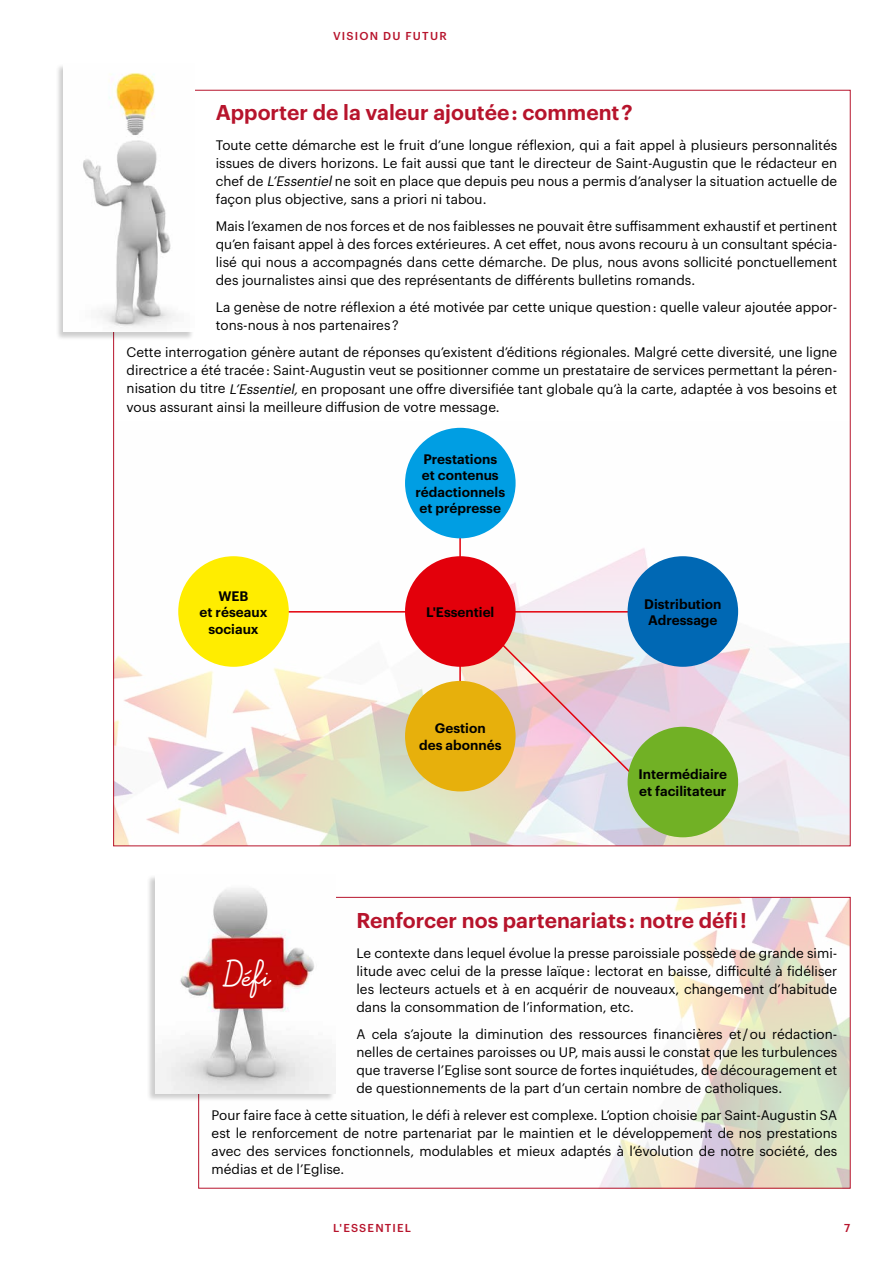
<style>
.page{position:relative;width:893px;height:1263px;background:#fff}
.page>*{position:absolute;margin:0;border:0;box-sizing:border-box;transform-origin:0 0}
.t1{font:600 21px "Graphik";color:#b7142c}
.t2{font:18px "Alamain";color:#fff}
.t3{font:13.5px/18px "Graphik";color:#000;text-align:justify}
.t4{font:600 13.5px/16.5px "Graphik";color:#000;text-align:center}
.t5{font:500 11.25px "Graphik";letter-spacing:.105em;color:#b7142c}
.s1{font-style:italic}
</style>
<div class="page">
<img style="left:600px;top:899px;width:248px;height:287px">
<img style="left:115px;top:427px;width:733px;height:417px">
<div style="left:146px;top:874px;width:190px;height:228px;background:#000;opacity:.2"></div>
<img style="left:155px;top:874px;width:180px;height:219px">
<div style="left:55px;top:63px;width:140px;height:277px;background:#000;opacity:.2"></div>
<img style="left:64px;top:64px;width:131px;height:268px">
<hr style="left:459px;top:528px;width:2px;height:192px;background:#e3000b">
<div style="left:405px;top:428px;width:111px;height:110px;background:#009ee3;border-radius:50%"></div>
<div style="left:405px;top:681px;width:111px;height:110px;background:#e7b00c;border-radius:50%"></div>
<hr style="left:276px;top:611px;width:386px;height:1px;background:#e3000b">
<div style="left:178px;top:556px;width:111px;height:111px;background:#ffed00;border-radius:50%"></div>
<div style="left:628px;top:556px;width:110px;height:111px;background:#0068b4;border-radius:50%"></div>
<svg style="left:494px;top:637px;width:141px;height:140px;background:#e8cec5"></svg>
<div style="left:628px;top:727px;width:110px;height:110px;background:#71b125;border-radius:50%"></div>
<div style="left:405px;top:556px;width:111px;height:111px;background:#e3000b;border-radius:50%"></div>
<p class="t5" style="left:333px;top:27px;width:115px">VISION DU FUTUR</p>
<h1 class="t1" style="left:216px;top:97px;width:418px">Apporter de la valeur ajoutée : comment ?</h1>
<p class="t3" style="left:216px;top:135px;width:623px">Toute cette démarche est le fruit d’une longue réflexion, qui a fait appel à plusieurs personnalités issues de divers horizons. Le fait aussi que tant le directeur de Saint-Augustin que le rédacteur en chef de <span class="s1">L’Essentiel</span>ne soit en place que depuis peu nous a permis d’analyser la situation actuelle de façon plus objective, sans a priori ni tabou.</p>
<p class="t3" style="left:216px;top:216px;width:623px">Mais l’examen de nos forces et de nos faiblesses ne pouvait être suffisamment exhaustif et pertinent qu’en faisant appel à des forces extérieures. A cet effet, nous avons recouru à un consultant spécia&shy;lisé qui nous a accompagnés dans cette démarche. De plus, nous avons sollicité ponctuellement des journalistes ainsi que des représentants de différents bulletins romands.</p>
<p class="t3" style="left:216px;top:297px;width:623px">La genèse de notre réflexion a été motivée par cette unique question : quelle valeur ajoutée appor&shy;tons-nous à nos partenaires ?</p>
<p class="t3" style="left:127px;top:342px;width:712px">Cette interrogation génère autant de réponses qu’existent d’éditions régionales. Malgré cette diversité, une ligne directrice a été tracée : Saint-Augustin veut se positionner comme un prestataire de services permettant la péren&shy;nisation du titre <span class="s1">L’Essentiel,</span>en proposant une offre diversifiée tant globale qu’à la carte, adaptée à vos besoins et vous assurant ainsi la meilleure diffusion de votre message.</p>
<p class="t4" style="left:415px;top:449px;width:91px">Prestations et contenus rédactionnels et prépresse</p>
<p class="t4" style="left:200px;top:586px;width:69px">WEB<br>et réseaux sociaux</p>
<p class="t4" style="left:644px;top:594px;width:79px;text-align:left">Distribution<br>Adressage</p>
<p class="t4" style="left:426px;top:603px;width:70px">L'Essentiel</p>
<p class="t4" style="left:419px;top:719px;width:84px">Gestion<br>des abonnés</p>
<p class="t4" style="left:638px;top:765px;width:90px;text-align:left">Intermédiaire et facilitateur</p>
<h1 class="t1" style="left:356px;top:904px;width:392px">Renforcer nos partenariats : notre défi !</h1>
<p class="t3" style="left:356px;top:942px;width:482px">Le contexte dans lequel évolue la presse paroissiale possède de grande simi&shy;litude avec celui de la presse laïque : lectorat en baisse, difficulté à fidéliser les lecteurs actuels et à en acquérir de nouveaux, changement d’habitude dans la consommation de l’information, etc.</p>
<p class="t3" style="left:356px;top:1023px;width:482px">A cela s’ajoute la diminution des ressources financières et / ou rédaction&shy;nelles de certaines paroisses ou UP, mais aussi le constat que les turbulences que traverse l’Eglise sont source de fortes inquiétudes, de découragement et de questionnements de la part d’un certain nombre de catholiques.</p>
<p class="t3" style="left:212px;top:1104px;width:627px">Pour faire face à cette situation, le défi à relever est complexe. L’option choisie par Saint-Augustin SA est le renforcement de notre partenariat par le maintien et le développement de nos prestations avec des services fonctionnels, modulables et mieux adaptés à l’évolution de notre société, des médias et de l’Eglise.</p>
<h2 class="t2" style="left:222px;top:969px;width:49px">Défi</h2>
<p class="t5" style="left:333px;top:1219px;width:80px">L'ESSENTIEL</p>
<p class="t5" style="left:844px;top:1219px;width:8px">7</p>
</div>
